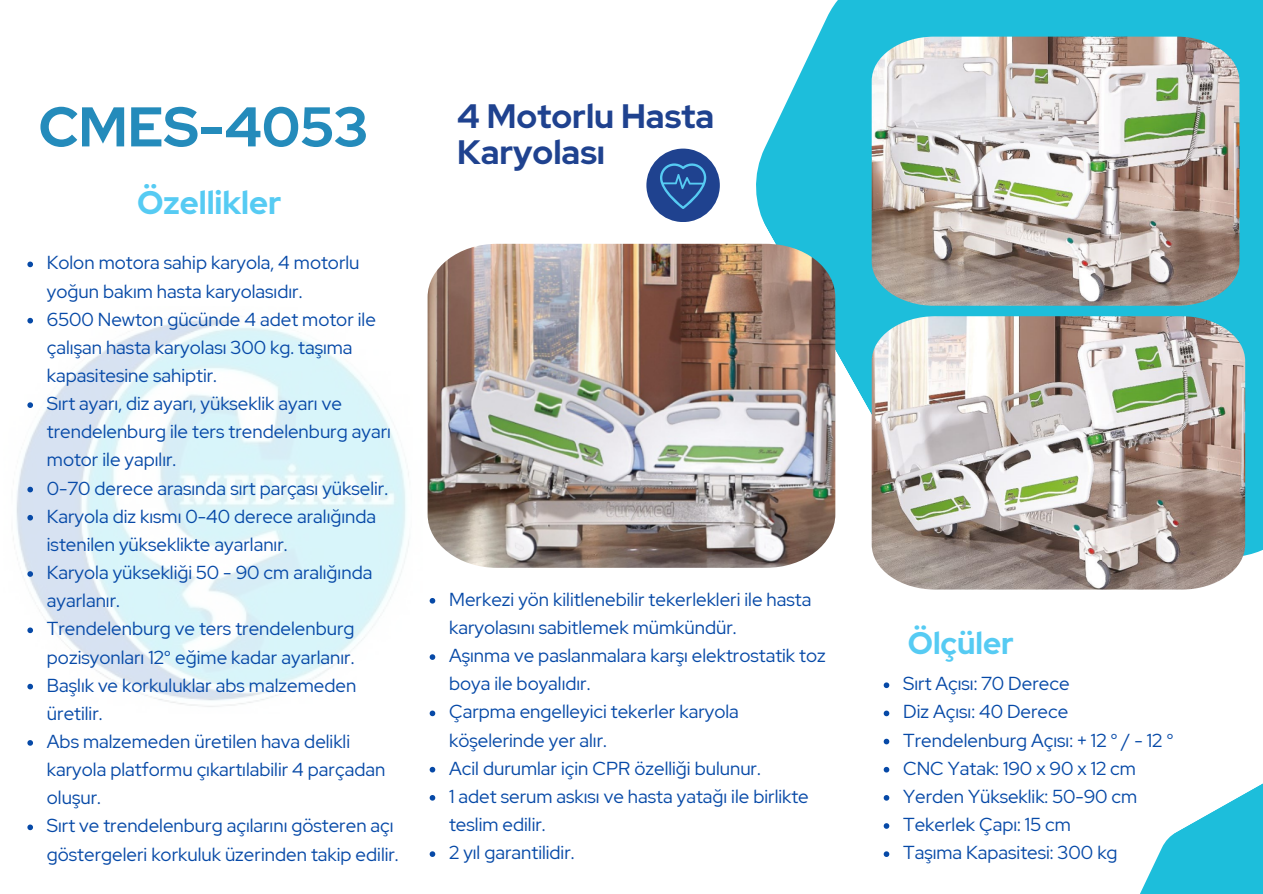
<style>
.page{position:relative;width:1263px;height:894px;background:#fff}
.page>*{position:absolute;margin:0;border:0;box-sizing:border-box;transform-origin:0 0}
.t1{font:700 55.8px "Red Hat Display";color:#248bbb}
.t2{font:700 33.75px "Red Hat Display";color:#1f428f}
.t3{font:700 32.55px "Red Hat Display";color:#56cbf3}
.t4{font:700 31.05px "Red Hat Display";color:#56cbf3}
.t5{font:18.75px/28.2px "Red Hat Display";color:#0649a7}
</style>
<div class="page">
<svg style="left:752px;top:0;width:511px;height:556px;fill:#1dbedb"></svg>
<div style="left:646px;top:148px;width:74px;height:74px;background:#1f428f;border-radius:50%"></div>
<svg style="left:660px;top:163px;width:46px;height:46px"></svg>
<img style="left:16px;top:317px;width:393px;height:390px">
<img style="left:428px;top:244px;width:407px;height:323px">
<img style="left:872px;top:316px;width:373px;height:273px">
<img style="left:872px;top:37px;width:367px;height:269px">
<svg style="left:884px;top:682px;width:5px;height:6px"></svg>
<svg style="left:884px;top:710px;width:5px;height:6px"></svg>
<svg style="left:884px;top:738px;width:5px;height:6px"></svg>
<svg style="left:884px;top:766px;width:5px;height:6px"></svg>
<svg style="left:884px;top:795px;width:5px;height:5px"></svg>
<svg style="left:884px;top:823px;width:5px;height:5px"></svg>
<svg style="left:884px;top:851px;width:5px;height:5px"></svg>
<svg style="left:1140px;top:783px;width:123px;height:110px"></svg>
<svg style="left:430px;top:598px;width:5px;height:5px"></svg>
<svg style="left:430px;top:654px;width:5px;height:5px"></svg>
<svg style="left:430px;top:710px;width:5px;height:6px"></svg>
<svg style="left:430px;top:766px;width:5px;height:6px"></svg>
<svg style="left:430px;top:795px;width:5px;height:5px"></svg>
<svg style="left:430px;top:851px;width:5px;height:5px"></svg>
<svg style="left:27px;top:261px;width:6px;height:6px"></svg>
<svg style="left:27px;top:318px;width:6px;height:5px"></svg>
<svg style="left:27px;top:402px;width:6px;height:6px"></svg>
<svg style="left:27px;top:486px;width:6px;height:6px"></svg>
<svg style="left:27px;top:514px;width:6px;height:6px"></svg>
<svg style="left:27px;top:571px;width:6px;height:5px"></svg>
<svg style="left:27px;top:627px;width:6px;height:6px"></svg>
<svg style="left:27px;top:683px;width:6px;height:6px"></svg>
<svg style="left:27px;top:740px;width:6px;height:5px"></svg>
<svg style="left:27px;top:824px;width:6px;height:5px"></svg>
<p class="t1" style="left:38px;top:89px;width:331px">CMES-4053</p>
<p class="t3" style="left:137px;top:181px;width:146px">Özellikler</p>
<p class="t5" style="left:47px;top:248px;width:314px">Kolon motora sahip karyola, 4 motorlu yoğun bakım hasta karyolasıdır.</p>
<p class="t5" style="left:47px;top:305px;width:331px">6500 Newton gücünde 4 adet motor ile çalışan hasta karyolası 300 kg. taşıma kapasitesine sahiptir.</p>
<p class="t5" style="left:47px;top:389px;width:345px">Sırt ayarı, diz ayarı, yükseklik ayarı ve trendelenburg ile ters trendelenburg ayarı motor ile yapılır.</p>
<p class="t5" style="left:47px;top:473px;width:343px">0-70 derece arasında sırt parçası yükselir.</p>
<p class="t5" style="left:47px;top:502px;width:331px">Karyola diz kısmı 0-40 derece aralığında istenilen yükseklikte ayarlanır.</p>
<p class="t5" style="left:47px;top:558px;width:327px">Karyola yüksekliği 50 - 90 cm aralığında ayarlanır.</p>
<p class="t5" style="left:47px;top:614px;width:309px">Trendelenburg ve ters trendelenburg pozisyonları 12° eğime kadar ayarlanır.</p>
<p class="t5" style="left:47px;top:670px;width:311px">Başlık ve korkuluklar abs malzemeden üretilir.</p>
<p class="t5" style="left:47px;top:727px;width:340px">Abs malzemeden üretilen hava delikli karyola platformu çıkartılabilir 4 parçadan oluşur.</p>
<p class="t5" style="left:47px;top:811px;width:353px">Sırt ve trendelenburg açılarını gösteren açı göstergeleri korkuluk üzerinden takip edilir.</p>
<p class="t2" style="left:457px;top:93px;width:259px">4 Motorlu Hasta</p>
<p class="t2" style="left:457px;top:129px;width:149px">Karyolası</p>
<p class="t5" style="left:449px;top:585px;width:364px">Merkezi yön kilitlenebilir tekerlekleri ile hasta karyolasını sabitlemek mümkündür.</p>
<p class="t5" style="left:449px;top:641px;width:378px">Aşınma ve paslanmalara karşı elektrostatik toz boya ile boyalıdır.</p>
<p class="t5" style="left:449px;top:697px;width:291px">Çarpma engelleyici tekerler karyola köşelerinde yer alır.</p>
<p class="t5" style="left:449px;top:753px;width:313px">Acil durumlar için CPR özelliği bulunur.</p>
<p class="t5" style="left:449px;top:781px;width:361px">1 adet serum askısı ve hasta yatağı ile birlikte teslim edilir.</p>
<p class="t5" style="left:449px;top:838px;width:127px">2 yıl garantilidir.</p>
<p class="t4" style="left:908px;top:621px;width:108px">Ölçüler</p>
<h1 class="t5" style="left:903px;top:669px;width:168px">Sırt Açısı: 70 Derece</h1>
<h2 class="t5" style="left:903px;top:697px;width:167px">Diz Açısı: 40 Derece</h2>
<p class="t5" style="left:903px;top:725px;width:272px">Trendelenburg Açısı: + 12 ° / - 12 °</p>
<h2 class="t5" style="left:903px;top:753px;width:234px">CNC Yatak: 190 x 90 x 12 cm</h2>
<p class="t5" style="left:903px;top:781px;width:236px">Yerden Yükseklik: 50-90 cm</p>
<p class="t5" style="left:903px;top:810px;width:169px">Tekerlek Çapı: 15 cm</p>
<p class="t5" style="left:903px;top:838px;width:216px">Taşıma Kapasitesi: 300 kg</p>
</div>
